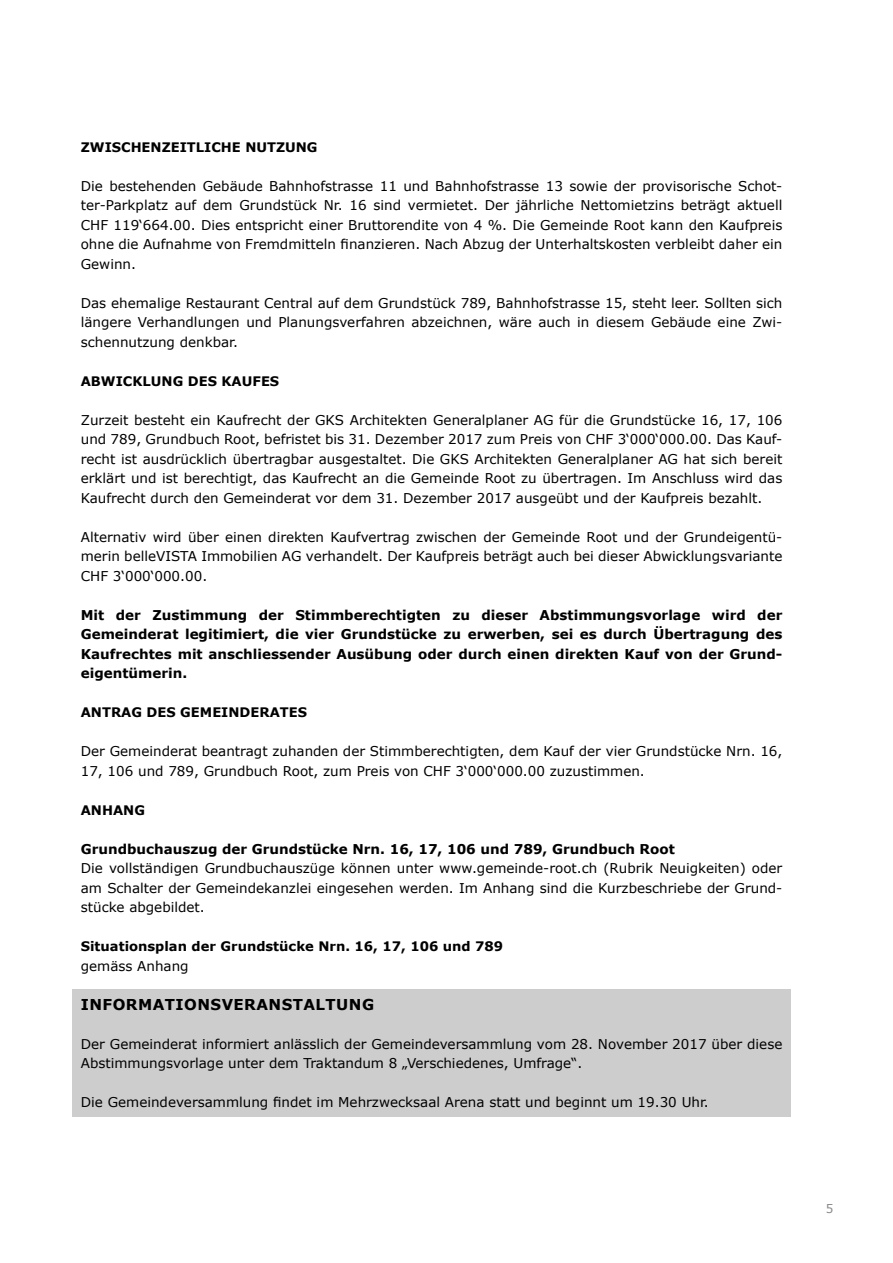
<style>
.page{position:relative;width:893px;height:1263px;background:#fff}
.page>*{position:absolute;margin:0;border:0;box-sizing:border-box;transform-origin:0 0}
.t1{font:700 15px "Verdana";letter-spacing:.03em;color:#000}
.t2{font:13.5px/19.5px "Verdana";color:#000;text-align:justify}
.t3{font:700 13.5px/19.5px "Verdana";color:#000;text-align:justify}
.t4{font:700 13.2px "Verdana";color:#000}
.t5{font:12px "Verdana";color:#87888a}
</style>
<div class="page">
<div style="left:72px;top:989px;width:719px;height:128px;background:#cdcdcd"></div>
<p class="t4" style="left:81px;top:138px;width:238px">ZWISCHENZEITLICHE NUTZUNG</p>
<p class="t2" style="left:81px;top:176px;width:703px">Die bestehenden Gebäude Bahnhofstrasse 11 und Bahnhofstrasse 13 sowie der provisorische Schot&shy;ter-Parkplatz auf dem Grundstück Nr. 16 sind vermietet. Der jährliche Nettomietzins beträgt aktuell CHF 119‘664.00. Dies entspricht einer Bruttorendite von 4 %. Die Gemeinde Root kann den Kaufpreis ohne die Aufnahme von Fremdmitteln finanzieren. Nach Abzug der Unterhaltskosten verbleibt daher ein Gewinn.</p>
<p class="t2" style="left:81px;top:293px;width:703px">Das ehemalige Restaurant Central auf dem Grundstück 789, Bahnhofstrasse 15, steht leer. Sollten sich längere Verhandlungen und Planungsverfahren abzeichnen, wäre auch in diesem Gebäude eine Zwi&shy;schennutzung denkbar.</p>
<p class="t4" style="left:81px;top:372px;width:200px">ABWICKLUNG DES KAUFES</p>
<p class="t2" style="left:81px;top:410px;width:703px">Zurzeit besteht ein Kaufrecht der GKS Architekten Generalplaner AG für die Grundstücke 16, 17, 106 und 789, Grundbuch Root, befristet bis 31. Dezember 2017 zum Preis von CHF 3‘000‘000.00. Das Kauf&shy;recht ist ausdrücklich übertragbar ausgestaltet. Die GKS Architekten Generalplaner AG hat sich bereit erklärt und ist berechtigt, das Kaufrecht an die Gemeinde Root zu übertragen. Im Anschluss wird das Kaufrecht durch den Gemeinderat vor dem 31. Dezember 2017 ausgeübt und der Kaufpreis bezahlt.</p>
<p class="t2" style="left:81px;top:527px;width:703px">Alternativ wird über einen direkten Kaufvertrag zwischen der Gemeinde Root und der Grundeigentü&shy;merin belleVISTA Immobilien AG verhandelt. Der Kaufpreis beträgt auch bei dieser Abwicklungsvariante CHF 3‘000‘000.00.</p>
<p class="t3" style="left:81px;top:605px;width:703px">Mit der Zustimmung der Stimmberechtigten zu dieser Abstimmungsvorlage wird der Gemeinderat legitimiert, die vier Grundstücke zu erwerben, sei es durch Übertragung des Kaufrechtes mit anschliessender Ausübung oder durch einen direkten Kauf von der Grund&shy;eigentümerin.</p>
<p class="t4" style="left:81px;top:704px;width:228px">ANTRAG DES GEMEINDERATES</p>
<p class="t2" style="left:81px;top:742px;width:703px">Der Gemeinderat beantragt zuhanden der Stimmberechtigten, dem Kauf der vier Grundstücke Nrn. 16,<br>17, 106 und 789, Grundbuch Root, zum Preis von CHF 3‘000‘000.00 zuzustimmen.</p>
<p class="t4" style="left:81px;top:801px;width:66px">ANHANG</p>
<p class="t3" style="left:81px;top:839px;width:596px">Grundbuchauszug der Grundstücke Nrn. 16, 17, 106 und 789, Grundbuch Root</p>
<p class="t2" style="left:81px;top:859px;width:703px">Die vollständigen Grundbuchauszüge können unter www.gemeinde-root.ch (Rubrik Neuigkeiten) oder am Schalter der Gemeindekanzlei eingesehen werden. Im Anhang sind die Kurzbeschriebe der Grund&shy;stücke abgebildet.</p>
<p class="t4" style="left:81px;top:938px;width:424px">Situationsplan der Grundstücke Nrn. 16, 17, 106 und 789</p>
<p class="t2" style="left:81px;top:956px;width:109px">gemäss Anhang</p>
<p class="t1" style="left:81px;top:994px;width:295px">INFORMATIONSVERANSTALTUNG</p>
<p class="t2" style="left:81px;top:1034px;width:703px">Der Gemeinderat informiert anlässlich der Gemeindeversammlung vom 28. November 2017 über diese<br>Abstimmungsvorlage unter dem Traktandum 8 „Verschiedenes, Umfrage“.</p>
<p class="t2" style="left:81px;top:1093px;width:629px">Die Gemeindeversammlung findet im Mehrzwecksaal Arena statt und beginnt um 19.30 Uhr.</p>
<p class="t5" style="left:826px;top:1200px;width:9px">5</p>
</div>
